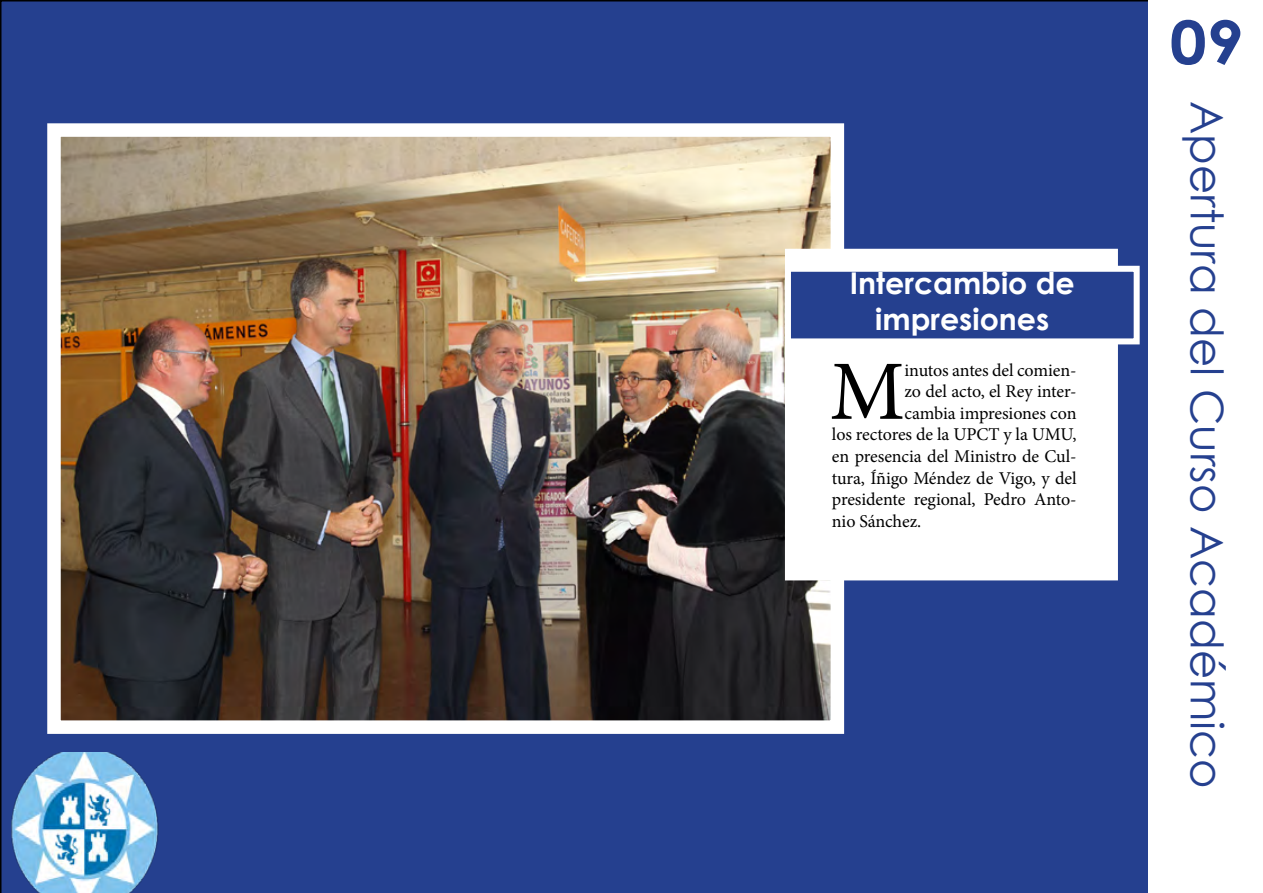
<style>
.page{position:relative;width:1263px;height:893px;background:#fff}
.page>*{position:absolute;margin:0;border:0;box-sizing:border-box;transform-origin:0 0}
.t1{font:84.45px "Minion Pro";color:#000}
.t2{font:700 60px "Century Gothic";color:#25408f;scale:1.1 1}
.t3{font:45px "Century Gothic";color:#25408f}
.t4{font:700 30px/36px "Century Gothic";color:#fff;text-align:center}
.t5{font:18px "Minion Pro";letter-spacing:-.005em;color:#000}
</style>
<div class="page">
<div style="left:0;top:0;width:1148px;height:893px;background:#25408f"></div>
<img style="left:0;top:753px;width:172px;height:140px">
<img style="left:62px;top:138px;width:767px;height:581px">
<div style="left:47px;top:123px;width:797px;height:611px;border:14px solid #fff"></div>
<div style="left:785px;top:249px;width:333px;height:331px;background:#fff"></div>
<div style="left:788px;top:269px;width:349px;height:72px;background:#25408f"></div>
<div style="left:785px;top:266px;width:355px;height:78px;border:6px solid #fff"></div>
<h3 class="t4" style="left:850px;top:264px;width:226px">Intercambio de impresiones</h3>
<h1 class="t1" style="left:830px;top:335px;width:77px">M</h1>
<p class="t5" style="left:904px;top:358px;width:174px">inutos antes del comien-</p>
<p class="t5" style="left:904px;top:379px;width:174px">zo del acto, el Rey inter-</p>
<p class="t5" style="left:904px;top:401px;width:173px">cambia impresiones con</p>
<p class="t5" style="left:832px;top:423px;width:246px">los rectores de la UPCT y la UMU,</p>
<p class="t5" style="left:832px;top:444px;width:246px">en presencia del Ministro de Cul-</p>
<p class="t5" style="left:832px;top:466px;width:246px">tura, Íñigo Méndez de Vigo, y del</p>
<p class="t5" style="left:832px;top:487px;width:246px">presidente regional, Pedro Anto-</p>
<p class="t5" style="left:832px;top:509px;width:91px">nio Sánchez.</p>
<h2 class="t2" style="left:1170px;top:-3px;width:69px">09</h2>
<h2 class="t2" style="left:1207px;top:0;width:35px">5</h2>
<h3 class="t3" style="left:1239px;top:101px;width:689px;rotate:90deg">Apertura del Curso Académico</h3>
<h3 class="t3" style="left:1239px;top:104px;width:788px;rotate:90deg">Inauguración del Curso Académico</h3>
</div>
